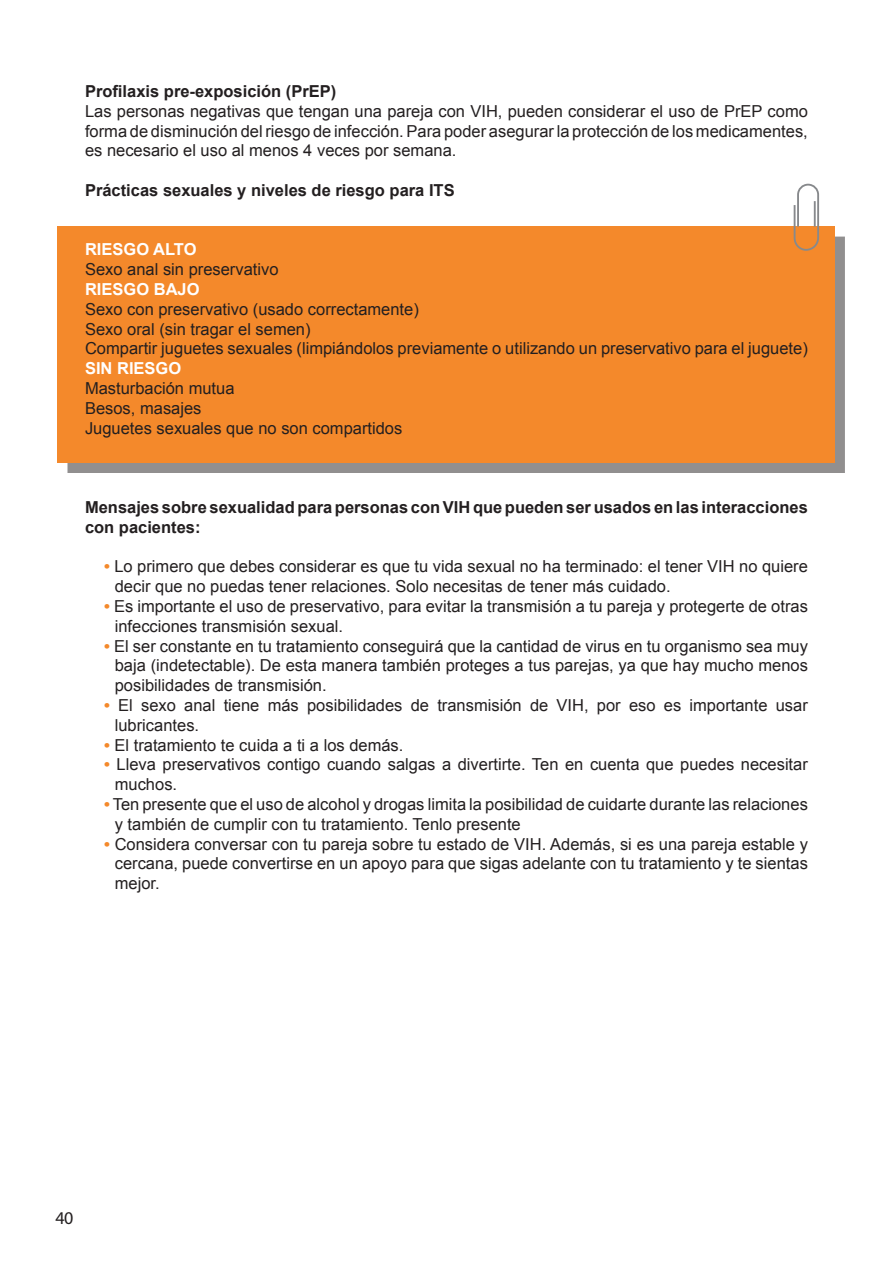
<style>
.page{position:relative;width:893px;height:1263px;background:#fff}
.page>*{position:absolute;margin:0;border:0;box-sizing:border-box;transform-origin:0 0}
.t1{font:18px "Myriad Pro";color:#231f20}
.t2{font:16.5px/19.8px "Arial";color:#231f20}
.t3{font:700 16.5px/19.8px "Arial";color:#231f20}
.t4{font:700 16.5px "Arial";color:#fff}
.s1{font-weight:700;color:#f4892b}
</style>
<div class="page">
<div style="left:67px;top:237px;width:778px;height:236px;background:#918f8f"></div>
<div style="left:57px;top:226px;width:777px;height:237px;background:#f4892b"></div>
<svg style="left:793px;top:183px;width:27px;height:68px"></svg>
<p class="t3" style="left:85px;top:82px;width:253px">Profilaxis pre-exposición (PrEP)</p>
<p class="t2" style="left:85px;top:101px;width:724px;text-align:justify">Las personas negativas que tengan una pareja con VIH, pueden considerar el uso de PrEP como forma de disminución del riesgo de infección. Para poder asegurar la protección de los medicamentes, es necesario el uso al menos 4 veces por semana.</p>
<p class="t3" style="left:85px;top:181px;width:371px">Prácticas sexuales y niveles de riesgo para ITS</p>
<p class="t4" style="left:85px;top:239px;width:113px">RIESGO ALTO</p>
<p class="t2" style="left:85px;top:260px;width:195px">Sexo anal sin preservativo</p>
<p class="t4" style="left:85px;top:278px;width:116px">RIESGO BAJO</p>
<p class="t2" style="left:85px;top:299px;width:335px">Sexo con preservativo (usado correctamente)</p>
<p class="t2" style="left:85px;top:319px;width:227px">Sexo oral (sin tragar el semen)</p>
<p class="t2" style="left:85px;top:339px;width:724px">Compartir juguetes sexuales (limpiándolos previamente o utilizando un preservativo para el juguete)</p>
<p class="t4" style="left:85px;top:358px;width:98px">SIN RIESGO</p>
<p class="t2" style="left:85px;top:379px;width:151px">Masturbación mutua</p>
<p class="t2" style="left:85px;top:398px;width:118px">Besos, masajes</p>
<p class="t2" style="left:85px;top:418px;width:319px">Juguetes sexuales que no son compartidos</p>
<p class="t3" style="left:85px;top:498px;width:724px">Mensajes sobre sexualidad para personas con VIH que pueden ser usados en las interacciones con pacientes:</p>
<p class="t2" style="left:115px;top:557px;width:695px;text-indent:-11px"><span class="s1">•</span> Lo primero que debes considerar es que tu vida sexual no ha terminado: el tener VIH no quiere decir que no puedas tener relaciones. Solo necesitas de tener más cuidado.</p>
<p class="t2" style="left:115px;top:596px;width:695px;text-indent:-11px"><span class="s1">•</span> Es importante el uso de preservativo, para evitar la transmisión a tu pareja y protegerte de otras infecciones transmisión sexual.</p>
<p class="t2" style="left:115px;top:636px;width:695px;text-align:justify;text-indent:-11px"><span class="s1">•</span> El ser constante en tu tratamiento conseguirá que la cantidad de virus en tu organismo sea muy baja (indetectable). De esta manera también proteges a tus parejas, ya que hay mucho menos posibilidades de transmisión.</p>
<p class="t2" style="left:115px;top:695px;width:695px;text-indent:-11px"><span class="s1">•</span> El sexo anal tiene más posibilidades de transmisión de VIH, por eso es importante usar lubricantes.</p>
<p class="t2" style="left:104px;top:735px;width:301px"><span class="s1">•</span> El tratamiento te cuida a ti a los demás.</p>
<p class="t2" style="left:115px;top:755px;width:695px;text-indent:-11px"><span class="s1">•</span> Lleva preservativos contigo cuando salgas a divertirte. Ten en cuenta que puedes necesitar muchos.</p>
<p class="t2" style="left:115px;top:794px;width:695px;text-indent:-11px"><span class="s1">•</span> Ten presente que el uso de alcohol y drogas limita la posibilidad de cuidarte durante las relaciones y también de cumplir con tu tratamiento. Tenlo presente</p>
<p class="t2" style="left:115px;top:834px;width:695px;text-align:justify;text-indent:-11px"><span class="s1">•</span> Considera conversar con tu pareja sobre tu estado de VIH. Además, si es una pareja estable y cercana, puede convertirse en un apoyo para que sigas adelante con tu tratamiento y te sientas mejor.</p>
<p class="t1" style="left:56px;top:1207px;width:19px">40</p>
</div>
